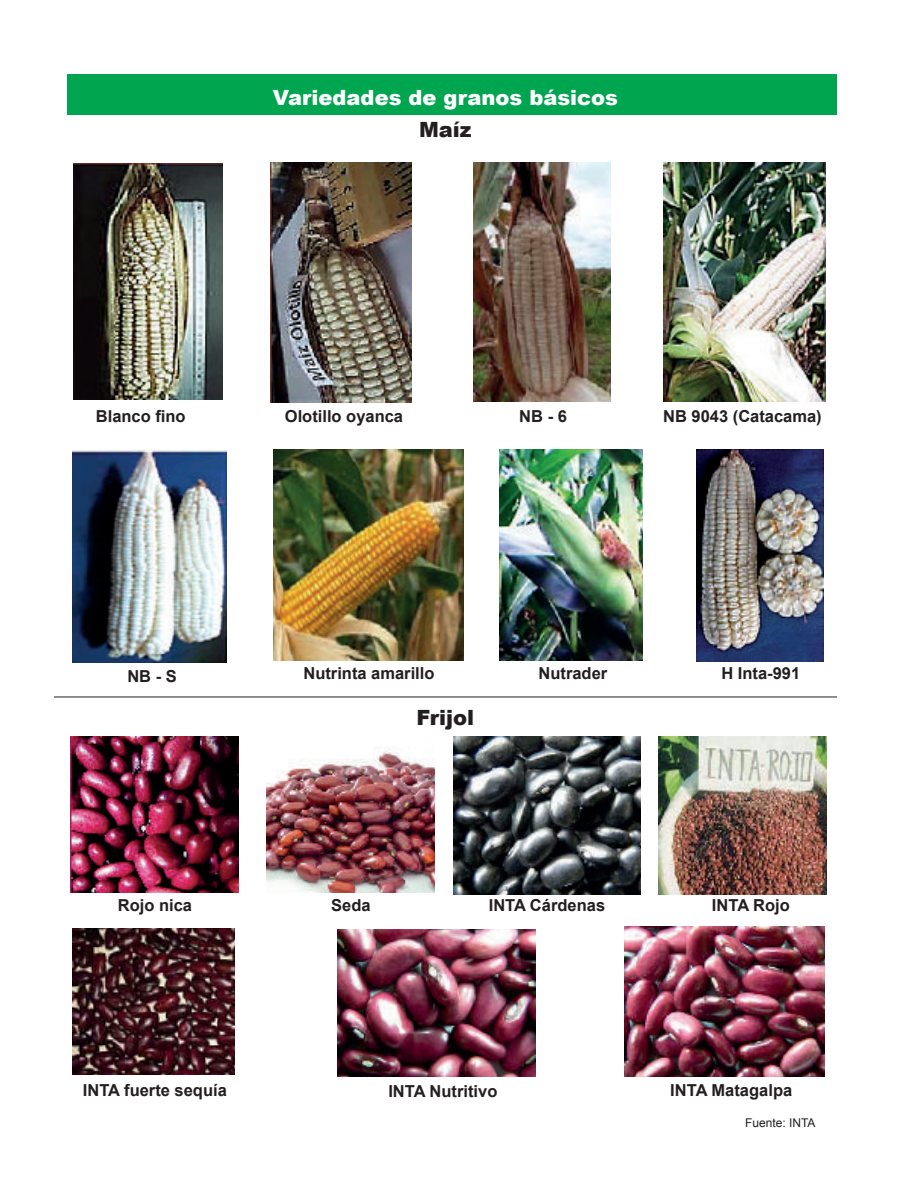
<style>
.page{position:relative;width:918px;height:1188px;background:#fff}
.page>*{position:absolute;margin:0;border:0;box-sizing:border-box;transform-origin:0 0}
.t1{font:900 21px "Arial";color:#fff}
.t2{font:900 21px "Arial";color:#231f20}
.t3{font:700 16.5px "Arial";color:#231f20}
.t4{font:12px "Arial";color:#231f20}
</style>
<div class="page">
<div style="left:68px;top:74px;width:769px;height:41px;background:#00a54f"></div>
<img style="left:73px;top:163px;width:149px;height:237px">
<img style="left:270px;top:163px;width:141px;height:240px">
<img style="left:474px;top:162px;width:137px;height:240px">
<img style="left:663px;top:162px;width:163px;height:240px">
<img style="left:72px;top:450px;width:155px;height:213px">
<img style="left:273px;top:450px;width:190px;height:211px">
<img style="left:500px;top:450px;width:143px;height:211px">
<img style="left:696px;top:450px;width:128px;height:211px">
<hr style="left:54px;top:697px;width:783px;height:1px;background:#231f20">
<img style="left:266px;top:748px;width:169px;height:144px">
<img style="left:71px;top:736px;width:168px;height:156px">
<img style="left:453px;top:736px;width:187px;height:159px">
<img style="left:658px;top:736px;width:169px;height:159px">
<img style="left:72px;top:928px;width:162px;height:147px">
<img style="left:337px;top:929px;width:199px;height:148px">
<img style="left:624px;top:927px;width:200px;height:150px">
<p class="t1" style="left:273px;top:83px;width:347px">Variedades de granos básicos</p>
<p class="t2" style="left:419px;top:114px;width:54px">Maíz</p>
<p class="t3" style="left:96px;top:406px;width:91px">Blanco fino</p>
<p class="t3" style="left:663px;top:406px;width:160px">NB 9043 (Catacama)</p>
<p class="t3" style="left:285px;top:406px;width:120px">Olotillo oyanca</p>
<p class="t3" style="left:519px;top:406px;width:49px">NB - 6</p>
<p class="t3" style="left:127px;top:665px;width:51px">NB - S</p>
<p class="t3" style="left:303px;top:663px;width:133px">Nutrinta amarillo</p>
<p class="t3" style="left:539px;top:663px;width:70px">Nutrader</p>
<p class="t3" style="left:721px;top:663px;width:80px">H Inta-991</p>
<p class="t2" style="left:417px;top:702px;width:59px">Frijol</p>
<p class="t3" style="left:118px;top:894px;width:76px">Rojo nica</p>
<p class="t3" style="left:331px;top:894px;width:41px">Seda</p>
<p class="t3" style="left:489px;top:894px;width:118px">INTA Cárdenas</p>
<p class="t3" style="left:712px;top:894px;width:79px">INTA Rojo</p>
<p class="t3" style="left:83px;top:1079px;width:145px">INTA fuerte sequía</p>
<p class="t3" style="left:388px;top:1080px;width:111px">INTA Nutritivo</p>
<p class="t3" style="left:670px;top:1079px;width:123px">INTA Matagalpa</p>
<p class="t4" style="left:745px;top:1115px;width:72px">Fuente: INTA</p>
</div>
